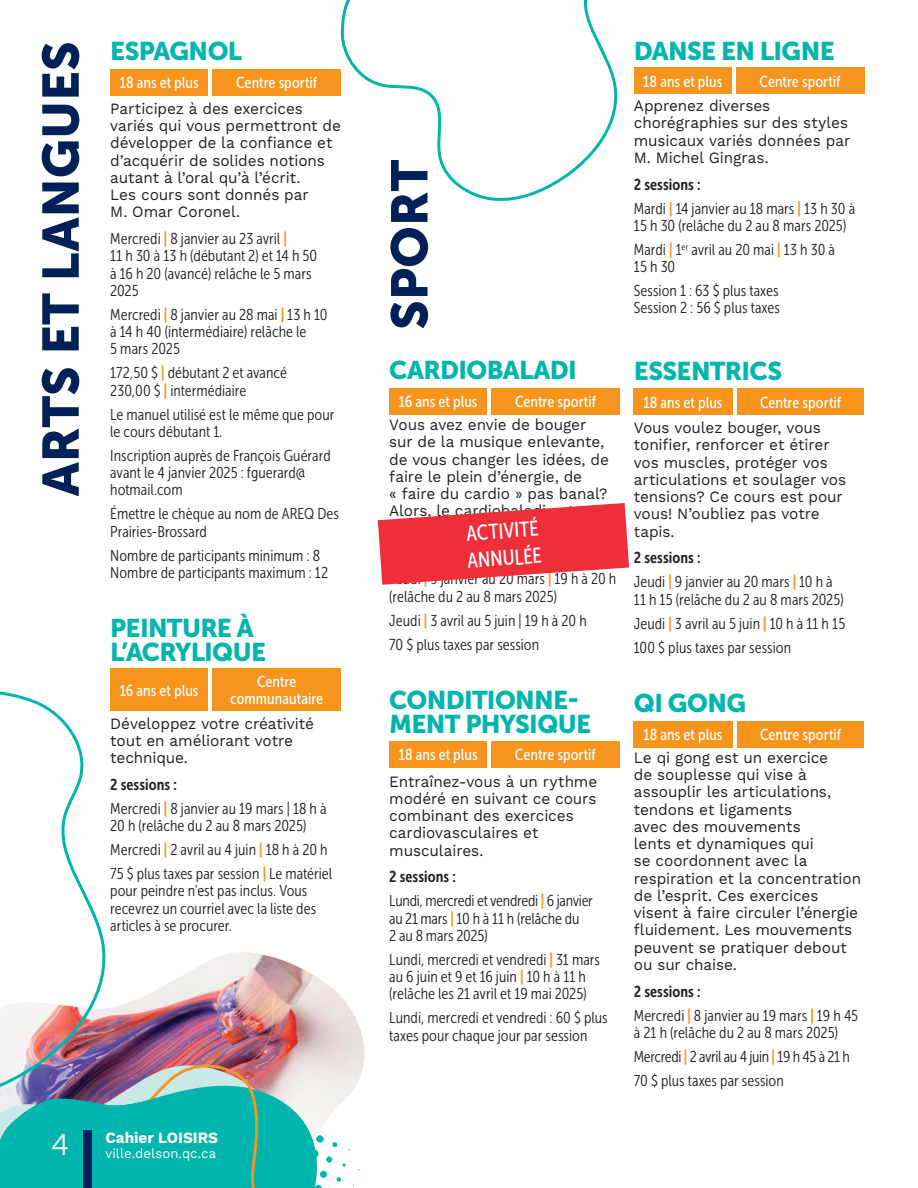
<style>
.page{position:relative;width:918px;height:1188px;background:#fff}
.page>*{position:absolute;margin:0;border:0;box-sizing:border-box;transform-origin:0 0}
.Catégorie{font:51px "Museo Sans 900";color:#002157}
.Activité_-_Titre{font:30px "Museo Sans 300";color:#fff}
.Activité_-_Titre-2{font:25.5px/24px "Museo Sans 900";letter-spacing:-.025em;color:#00b5ad}
.Activité_-_Données{font:21.3px/27.2px "Museo Sans Cond 500";color:#fff}
.Activité_-_Données-2{font:15.75px/17.2px "Museo Sans Cond 300";color:#231f20}
.Activité_-_Description{font:15.75px/17.2px "Work Sans";letter-spacing:-.005em;color:#231f20}
.Activité_-_Données-3{font:15.75px/17.2px "Museo Sans Cond 500";color:#fff;text-align:center}
.Activité_-_Données-4{font:15.75px "Museo Sans Cond 700";letter-spacing:.005em;color:#231f20}
.Activité_-_Données-5{font:15.75px "Museo Sans Cond 300";letter-spacing:-.025em;color:#231f20}
.t1{font:700 15.75px "Work Sans";letter-spacing:-.005em;color:#fff}
.t2{font:13.5px "Work Sans";letter-spacing:.005em;color:#fff}
.s1{font-family:"Museo Sans Cond 700";color:#f7941d}
</style>
<div class="page">
<img style="left:115px;top:952px;width:250px;height:125px">
<svg style="left:0;top:1055px;width:360px;height:133px;background:#4ebbb6"></svg>
<div style="left:83px;top:1131px;width:9px;height:57px;background:#002157"></div>
<div style="left:110px;top:69px;width:98px;height:27px;background:#f7941d"></div>
<div style="left:634px;top:388px;width:99px;height:27px;background:#f7941d"></div>
<div style="left:634px;top:721px;width:99px;height:27px;background:#f7941d"></div>
<div style="left:389px;top:741px;width:98px;height:27px;background:#f7941d"></div>
<div style="left:634px;top:68px;width:98px;height:26px;background:#f7941d"></div>
<div style="left:110px;top:669px;width:98px;height:42px;background:#f7941d"></div>
<div style="left:213px;top:69px;width:128px;height:27px;background:#f7941d"></div>
<div style="left:737px;top:388px;width:127px;height:27px;background:#f7941d"></div>
<div style="left:737px;top:721px;width:127px;height:27px;background:#f7941d"></div>
<div style="left:491px;top:741px;width:129px;height:27px;background:#f7941d"></div>
<div style="left:736px;top:68px;width:128px;height:26px;background:#f7941d"></div>
<div style="left:213px;top:669px;width:128px;height:42px;background:#f7941d"></div>
<div style="left:389px;top:388px;width:98px;height:27px;background:#f7941d"></div>
<svg style="left:378px;top:503px;width:251px;height:82px"></svg>
<div style="left:491px;top:388px;width:129px;height:27px;background:#f7941d"></div>
<svg style="left:340px;top:0;width:278px;height:201px"></svg>
<svg style="left:0;top:691px;width:115px;height:408px"></svg>
<p class="Catégorie" style="left:32px;top:496px;width:456px;rotate:-90deg">ARTS ET LANGUES</p>
<p class="Activité_-_Titre-2" style="left:110px;top:39px;width:134px">ESPAGNOL</p>
<p class="Activité_-_Données-3" style="left:120px;top:74px;width:81px">18 ans et plus</p>
<p class="Activité_-_Données-3" style="left:236px;top:74px;width:83px">Centre sportif</p>
<p class="Activité_-_Description" style="left:110px;top:101px;width:232px">Participez à des exercices variés qui vous permettront de développer de la confiance et d’acquérir de solides notions autant à l’oral qu’à l’écrit.<br>Les cours sont donnés par<br>M. Omar Coronel.</p>
<p class="Activité_-_Données-2" style="left:110px;top:230px;width:209px">Mercredi <span class="s1">|</span> 8 janvier au 23 avril <span class="s1">|<br></span>11 h 30 à 13 h (débutant 2) et 14 h 50 à 16 h 20 (avancé) relâche le 5 mars<br>2025</p>
<p class="Activité_-_Données-2" style="left:110px;top:306px;width:219px">Mercredi <span class="s1">|</span> 8 janvier au 28 mai <span class="s1">|</span> 13 h 10 à 14 h 40 (intermédiaire) relâche le<br>5 mars 2025</p>
<p class="Activité_-_Données-2" style="left:110px;top:364px;width:178px">172,50 $ <span class="s1">|</span> débutant 2 et avancé<br>230,00 $ <span class="s1">|</span> intermédiaire</p>
<p class="Activité_-_Données-2" style="left:110px;top:406px;width:226px">Le manuel utilisé est le même que pour le cours débutant 1.</p>
<p class="Activité_-_Données-2" style="left:110px;top:447px;width:222px">Inscription auprès de François Guérard avant le 4 janvier 2025 : fguerard@ hotmail.com</p>
<p class="Activité_-_Données-2" style="left:110px;top:505px;width:230px">Émettre le chèque au nom de AREQ Des<br>Prairies-Brossard</p>
<p class="Activité_-_Données-2" style="left:110px;top:547px;width:219px">Nombre de participants minimum : 8<br>Nombre de participants maximum : 12</p>
<p class="Activité_-_Titre-2" style="left:110px;top:616px;width:157px">PEINTURE À<br>L’ACRYLIQUE</p>
<p class="Activité_-_Données-3" style="left:120px;top:682px;width:80px">16 ans et plus</p>
<p class="Activité_-_Données-3" style="left:230px;top:673px;width:95px">Centre communautaire</p>
<p class="Activité_-_Description" style="left:110px;top:715px;width:205px">Développez votre créativité tout en améliorant votre technique.</p>
<p class="Activité_-_Données-4" style="left:110px;top:776px;width:68px">2 sessions :</p>
<p class="Activité_-_Données-2" style="left:110px;top:800px;width:218px">Mercredi <span class="s1">|</span> 8 janvier au 19 mars | 18 h à<br>20 h (relâche du 2 au 8 mars 2025)</p>
<p class="Activité_-_Données-2" style="left:110px;top:841px;width:219px">Mercredi <span class="s1">|</span> 2 avril au 4 juin <span class="s1">|</span> 18 h à 20 h</p>
<p class="Activité_-_Données-2" style="left:110px;top:865px;width:223px">75 $ plus taxes par session <span class="s1">|</span> Le matériel pour peindre n’est pas inclus. Vous recevrez un courriel avec la liste des articles à se procurer.</p>
<p class="Activité_-_Titre" style="left:51px;top:1129px;width:19px">4</p>
<p class="t1" style="left:105px;top:1128px;width:114px">Cahier LOISIRS</p>
<p class="t2" style="left:105px;top:1145px;width:112px">ville.delson.qc.ca</p>
<p class="Catégorie" style="left:381px;top:330px;width:172px;rotate:-90deg">SPORT</p>
<p class="Activité_-_Titre-2" style="left:389px;top:358px;width:189px">CARDIOBALADI</p>
<p class="Activité_-_Description" style="left:389px;top:417px;width:226px">Vous avez envie de bouger<br>sur de la musique enlevante, de vous changer les idées, de faire le plein d’énergie, de<br>« faire du cardio » pas banal?<br>Alors, le cardiobaladi est pour</p>
<p class="Activité_-_Données-3" style="left:399px;top:393px;width:80px">16 ans et plus</p>
<p class="Activité_-_Données-3" style="left:515px;top:393px;width:83px">Centre sportif</p>
<p class="Activité_-_Données" style="left:464px;top:520px;width:76px;rotate:-4deg">ACTIVITÉ<br>ANNULÉE</p>
<p class="Activité_-_Données-2" style="left:389px;top:570px;width:229px">Jeudi <span class="s1">|</span> 9 janvier au 20 mars <span class="s1">|</span> 19 h à 20 h (relâche du 2 au 8 mars 2025)</p>
<p class="Activité_-_Données-2" style="left:389px;top:612px;width:199px">Jeudi <span class="s1">|</span> 3 avril au 5 juin | 19 h à 20 h</p>
<p class="Activité_-_Données-2" style="left:389px;top:636px;width:151px">70 $ plus taxes par session</p>
<p class="Activité_-_Titre-2" style="left:389px;top:688px;width:203px">CONDITIONNE-<br>MENT PHYSIQUE</p>
<p class="Activité_-_Données-3" style="left:399px;top:746px;width:81px">18 ans et plus</p>
<p class="Activité_-_Données-3" style="left:515px;top:746px;width:83px">Centre sportif</p>
<p class="Activité_-_Description" style="left:389px;top:773px;width:210px">Entraînez-vous à un rythme modéré en suivant ce cours combinant des exercices cardiovasculaires et musculaires.</p>
<p class="Activité_-_Données-4" style="left:389px;top:868px;width:68px">2 sessions :</p>
<p class="Activité_-_Données-2" style="left:389px;top:892px;width:205px">Lundi, mercredi et vendredi <span class="s1">|</span> 6 janvier au 21 mars <span class="s1">|</span> 10 h à 11 h (relâche du<br>2 au 8 mars 2025)</p>
<p class="Activité_-_Données-2" style="left:389px;top:951px;width:212px">Lundi, mercredi et vendredi <span class="s1">|</span> 31 mars au 6 juin et 9 et 16 juin <span class="s1">|</span> 10 h à 11 h (relâche les 21 avril et 19 mai 2025)</p>
<p class="Activité_-_Données-2" style="left:389px;top:1009px;width:220px">Lundi, mercredi et vendredi : 60 $ plus taxes pour chaque jour par session</p>
<p class="Activité_-_Titre-2" style="left:634px;top:39px;width:202px">DANSE EN LIGNE</p>
<p class="Activité_-_Description" style="left:634px;top:98px;width:218px">Apprenez diverses chorégraphies sur des styles musicaux variés données par<br>M. Michel Gingras.</p>
<p class="Activité_-_Données-4" style="left:634px;top:175px;width:68px">2 sessions :</p>
<p class="Activité_-_Données-2" style="left:634px;top:200px;width:223px">Mardi <span class="s1">|</span> 14 janvier au 18 mars <span class="s1">|</span> 13 h 30 à<br>15 h 30 (relâche du 2 au 8 mars 2025)</p>
<p class="Activité_-_Données-2" style="left:634px;top:241px;width:203px">Mardi <span class="s1">|</span> 1<sup>er</sup> avril au 20 mai <span class="s1">|</span> 13 h 30 à<br>15 h 30</p>
<p class="Activité_-_Données-2" style="left:634px;top:282px;width:148px">Session 1 : 63 $ plus taxes<br>Session 2 : 56 $ plus taxes</p>
<p class="Activité_-_Données-3" style="left:643px;top:73px;width:81px">18 ans et plus</p>
<p class="Activité_-_Données-3" style="left:760px;top:73px;width:83px">Centre sportif</p>
<p class="Activité_-_Titre-2" style="left:634px;top:359px;width:150px">ESSENTRICS</p>
<p class="Activité_-_Données-3" style="left:644px;top:394px;width:81px">18 ans et plus</p>
<p class="Activité_-_Données-3" style="left:760px;top:394px;width:83px">Centre sportif</p>
<p class="Activité_-_Description" style="left:634px;top:420px;width:214px">Vous voulez bouger, vous tonifier, renforcer et étirer vos muscles, protéger vos articulations et soulager vos tensions? Ce cours est pour vous! N’oubliez pas votre tapis.</p>
<p class="Activité_-_Données-4" style="left:634px;top:549px;width:68px">2 sessions :</p>
<p class="Activité_-_Données-2" style="left:634px;top:573px;width:211px">Jeudi <span class="s1">|</span> 9 janvier au 20 mars <span class="s1">|</span> 10 h à<br>11 h 15 (relâche du 2 au 8 mars 2025)</p>
<p class="Activité_-_Données-2" style="left:634px;top:615px;width:213px">Jeudi <span class="s1">|</span> 3 avril au 5 juin <span class="s1">|</span> 10 h à 11 h 15</p>
<p class="Activité_-_Données-2" style="left:634px;top:639px;width:159px">100 $ plus taxes par session</p>
<p class="Activité_-_Titre-2" style="left:634px;top:691px;width:114px">QI GONG</p>
<p class="Activité_-_Description" style="left:634px;top:750px;width:229px">Le qi gong est un exercice<br>de souplesse qui vise à assouplir les articulations, tendons et ligaments<br>avec des mouvements<br>lents et dynamiques qui<br>se coordonnent avec la respiration et la concentration de l’esprit. Ces exercices visent à faire circuler l’énergie fluidement. Les mouvements peuvent se pratiquer debout ou sur chaise.</p>
<p class="Activité_-_Données-4" style="left:634px;top:982px;width:68px">2 sessions :</p>
<p class="Activité_-_Données-2" style="left:634px;top:1007px;width:226px">Mercredi <span class="s1">|</span> 8 janvier au 19 mars <span class="s1">|</span> 19 h 45 à 21 h (relâche du 2 au 8 mars 2025)</p>
<p class="Activité_-_Données-5" style="left:634px;top:1048px;width:218px">Mercredi <span class="s1">|</span> 2 avril au 4 juin <span class="s1">|</span> 19 h 45 à 21 h</p>
<p class="Activité_-_Données-2" style="left:634px;top:1072px;width:151px">70 $ plus taxes par session</p>
<p class="Activité_-_Données-3" style="left:644px;top:726px;width:81px">18 ans et plus</p>
<p class="Activité_-_Données-3" style="left:760px;top:726px;width:83px">Centre sportif</p>
</div>
